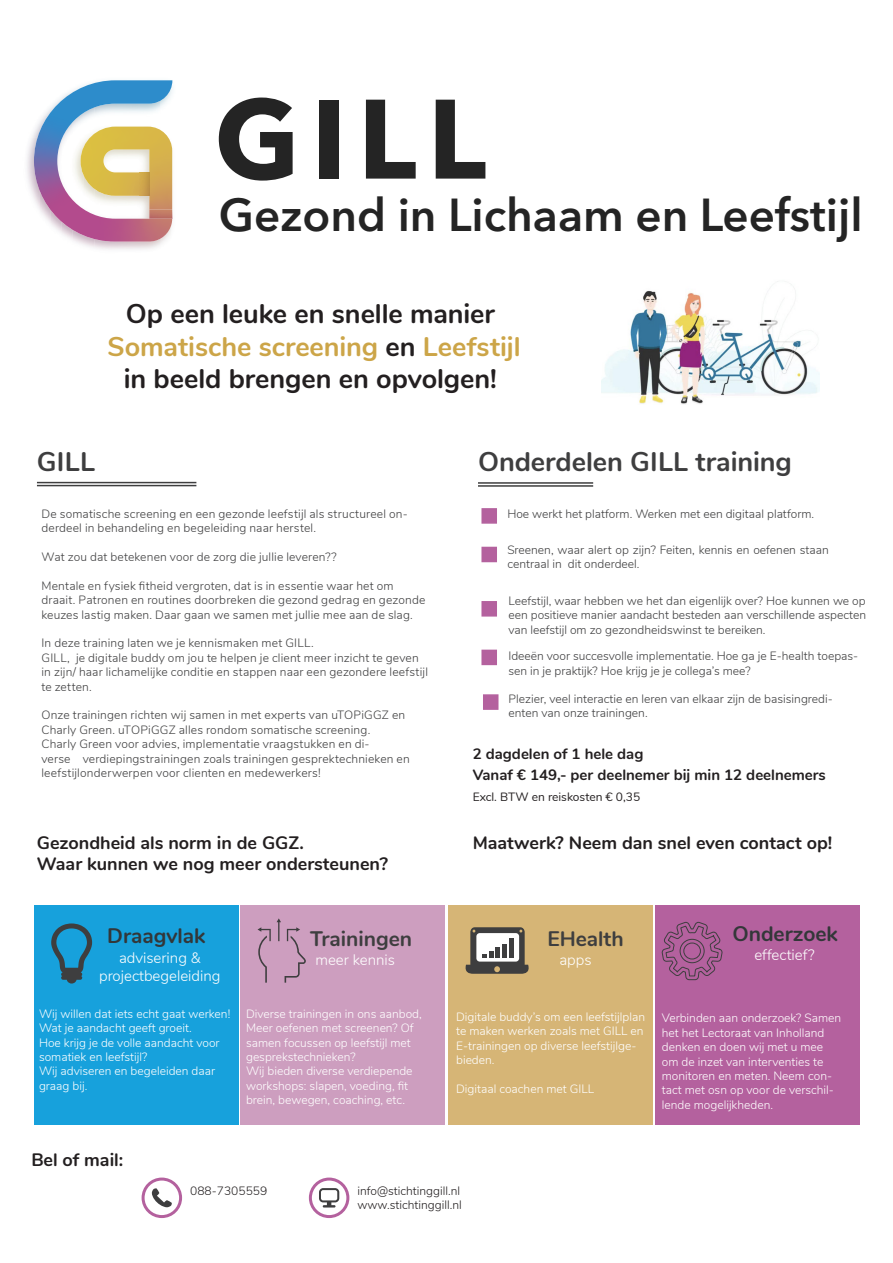
<style>
.page{position:relative;width:893px;height:1263px;background:#fff}
.page>*{position:absolute;margin:0;border:0;box-sizing:border-box;transform-origin:0 0}
.t1{font:600 45.75px "Avenir Next LT Pro";color:#242424}
.Slogan{font:700 27px/32.4px "Nunito";color:#cca548;text-align:center}
.nunito{font:700 27px "Nunito";color:#3e3e3f}
.Slogan-2{font:700 27px "Nunito";letter-spacing:-.005em;color:#231f20}
.Subtitle{font:700 21px "Nunito";color:#3e3e3f}
.Subtitle-2{font:700 21px "Nunito";color:#333739}
.Subtitle_2{font:700 21px "Nunito";color:#333739}
.Contact{font:700 18px "Nunito";color:#231f20}
.Contact-2{font:700 15px "Nunito";color:#231f20}
.Subtitle_2-2{font:300 15px "Nunito";color:#fff}
.Subtitle-3{font:300 15px "Nunito";color:#fff}
.Text_2{font:300 12px/14.4px "Nunito";letter-spacing:.01em;color:#3e3e3f}
.Text{font:300 12px/14.4px "Nunito";color:#fff}
.Contact-3{font:300 12px "Nunito";color:#231f20}
.Contact-4{font:12px "Nunito";color:#231f20}
.s1{color:#231f20}
</style>
<div class="page">
<div style="left:34px;top:905px;width:204px;height:220px;background:#17a1dc"></div>
<div style="left:240px;top:905px;width:205px;height:220px;background:#cd9ebf"></div>
<div style="left:448px;top:905px;width:204px;height:220px;background:#d6b576"></div>
<div style="left:655px;top:905px;width:205px;height:220px;background:#b4619e"></div>
<div style="left:481px;top:508px;width:16px;height:16px;background:#b4619e;border:2px solid #b4629e"></div>
<div style="left:481px;top:547px;width:16px;height:15px;background:#b4619e"></div>
<div style="left:481px;top:650px;width:16px;height:15px;background:#b4619e"></div>
<div style="left:481px;top:601px;width:16px;height:15px;background:#b4619e"></div>
<svg style="left:257px;top:918px;width:49px;height:65px"></svg>
<svg style="left:51px;top:923px;width:41px;height:60px"></svg>
<svg style="left:465px;top:927px;width:64px;height:47px;background:#918c82"></svg>
<svg style="left:661px;top:921px;width:62px;height:59px"></svg>
<div style="left:680px;top:939px;width:24px;height:24px;border:1px solid #3e3e3f;border-radius:50%"></div>
<div style="left:683px;top:943px;width:18px;height:16px;border:1px solid #3e3e3f;border-radius:50%"></div>
<hr style="left:478px;top:482px;width:115px;height:2px;background:#3e3e3f">
<hr style="left:478px;top:485px;width:115px;height:2px;background:#3e3e3f">
<svg style="left:152px;top:1188px;width:20px;height:19px"></svg>
<div style="left:142px;top:1177px;width:40px;height:41px;border:3px solid #b4619e;border-radius:50%"></div>
<svg style="left:319px;top:1188px;width:20px;height:19px"></svg>
<div style="left:309px;top:1177px;width:40px;height:41px;border:3px solid #b4619e;border-radius:50%"></div>
<hr style="left:37px;top:482px;width:159px;height:1px;background:#3e3e3f">
<hr style="left:37px;top:485px;width:159px;height:1px;background:#3e3e3f">
<img style="left:27px;top:137px;width:7px;height:61px">
<svg style="left:219px;top:98px;width:74px;height:83px"></svg>
<div style="left:319px;top:100px;width:19px;height:79px;background:#242424"></div>
<svg style="left:366px;top:100px;width:50px;height:79px"></svg>
<svg style="left:436px;top:100px;width:49px;height:79px"></svg>
<svg style="left:34px;top:80px;width:139px;height:162px"></svg>
<img style="left:149px;top:209px;width:23px;height:10px">
<div style="left:483px;top:694px;width:15px;height:16px;background:#b4619e;border:2px solid #b4619e"></div>
<img style="left:602px;top:281px;width:217px;height:123px">
<p class="t1" style="left:219px;top:187px;width:645px">Gezond in Lichaam en Leefstijl</p>
<p class="Slogan-2" style="left:126px;top:294px;width:371px">Op een leuke en snelle manier</p>
<p class="Slogan" style="left:108px;top:329px;width:414px">Somatische screening <span class="s1">en</span> Leefstijl <span class="s1">in beeld brengen en opvolgen!</span></p>
<p class="nunito" style="left:37px;top:442px;width:60px">GILL</p>
<p class="nunito" style="left:478px;top:442px;width:315px">Onderdelen GILL training</p>
<p class="Text_2" style="left:41px;top:506px;width:368px">De somatische screening en een gezonde leefstijl als structureel on&shy;derdeel in behandeling en begeleiding naar herstel.</p>
<p class="Text_2" style="left:41px;top:549px;width:297px">Wat zou dat betekenen voor de zorg die jullie leveren??</p>
<p class="Text_2" style="left:41px;top:578px;width:385px">Mentale en fysiek fitheid vergroten, dat is in essentie waar het om draait. Patronen en routines doorbreken die gezond gedrag en gezonde keuzes lastig maken. Daar gaan we samen met jullie mee aan de slag.</p>
<p class="Text_2" style="left:41px;top:635px;width:274px">In deze training laten we je kennismaken met GILL.</p>
<p class="Text_2" style="left:41px;top:650px;width:388px">GILL, je digitale buddy om jou te helpen je client meer inzicht te geven in zijn/ haar lichamelijke conditie en stappen naar een gezondere leefstijl te zetten.</p>
<p class="Text_2" style="left:41px;top:707px;width:365px">Onze trainingen richten wij samen in met experts van uTOPiGGZ en<br>Charly Green. uTOPiGGZ alles rondom somatische screening.</p>
<p class="Text_2" style="left:41px;top:736px;width:370px">Charly Green voor advies, implementatie vraagstukken en di-<br>verse verdiepingstrainingen zoals trainingen gesprektechnieken en leefstijlonderwerpen voor clienten en medewerkers!</p>
<p class="Contact" style="left:37px;top:829px;width:268px">Gezondheid als norm in de GGZ.</p>
<p class="Contact" style="left:37px;top:850px;width:353px">Waar kunnen we nog meer ondersteunen?</p>
<p class="Text_2" style="left:507px;top:506px;width:308px">Hoe werkt het platform. Werken met een digitaal platform.</p>
<p class="Text_2" style="left:507px;top:542px;width:323px">Sreenen, waar alert op zijn? Feiten, kennis en oefenen staan centraal in dit onderdeel.</p>
<p class="Text_2" style="left:508px;top:593px;width:359px;text-align:justify">Leefstijl, waar hebben we het dan eigenlijk over? Hoe kunnen we op een positieve manier aandacht besteden aan verschillende aspecten van leefstijl om zo gezondheidswinst te bereiken.</p>
<p class="Text_2" style="left:508px;top:648px;width:351px">Ideeën voor succesvolle implementatie. Hoe ga je E-health toepas&shy;sen in je praktijk? Hoe krijg je je collega’s mee?</p>
<p class="Text_2" style="left:508px;top:691px;width:326px">Plezier, veel interactie en leren van elkaar zijn de basisingredi&shy;enten van onze trainingen.</p>
<p class="Contact-2" style="left:473px;top:743px;width:172px">2 dagdelen of 1 hele dag</p>
<p class="Contact-2" style="left:473px;top:764px;width:355px">Vanaf € 149,- per deelnemer bij min 12 deelnemers</p>
<p class="Contact-4" style="left:473px;top:788px;width:169px">Excl. BTW en reiskosten € 0,35</p>
<p class="Contact" style="left:473px;top:829px;width:361px">Maatwerk? Neem dan snel even contact op!</p>
<p class="Subtitle_2" style="left:732px;top:918px;width:107px">Onderzoek</p>
<p class="Subtitle-2" style="left:107px;top:920px;width:100px">Draagvlak</p>
<p class="Subtitle" style="left:310px;top:923px;width:103px">Trainingen</p>
<p class="Subtitle" style="left:547px;top:923px;width:78px">EHealth</p>
<p class="Subtitle_2-2" style="left:119px;top:946px;width:83px">advisering &amp;</p>
<p class="Subtitle-3" style="left:754px;top:944px;width:62px">effectief?</p>
<p class="Subtitle_2-2" style="left:99px;top:964px;width:123px">projectbegeleiding</p>
<p class="Subtitle_2-2" style="left:315px;top:949px;width:81px">meer kennis</p>
<p class="Subtitle_2-2" style="left:559px;top:949px;width:34px">apps</p>
<p class="Text" style="left:39px;top:1006px;width:193px">Wij willen dat iets echt gaat werken!<br>Wat je aandacht geeft groeit.</p>
<p class="Text" style="left:39px;top:1034px;width:182px">Hoe krijg je de volle aandacht voor somatiek en leefstijl?</p>
<p class="Text" style="left:39px;top:1063px;width:178px">Wij adviseren en begeleiden daar graag bij.</p>
<p class="Text" style="left:246px;top:1006px;width:177px">Diverse trainingen in ons aanbod,<br>Meer oefenen met screenen? Of samen focussen op leefstijl met gesprekstechnieken?</p>
<p class="Text" style="left:246px;top:1063px;width:168px">Wij bieden diverse verdiepende workshops: slapen, voeding, fit brein, bewegen, coaching, etc.</p>
<p class="Contact" style="left:31px;top:1146px;width:93px">Bel of mail:</p>
<p class="Text" style="left:456px;top:1009px;width:190px">Digitale buddy’s om een leefstijlplan te maken werken zoals met GILL en<br>E-trainingen op diverse leefstijlge&shy;bieden.</p>
<p class="Text" style="left:456px;top:1081px;width:140px">Digitaal coachen met GILL</p>
<p class="Contact-3" style="left:190px;top:1182px;width:79px">088-7305559</p>
<p class="Contact-3" style="left:357px;top:1182px;width:104px">info@stichtinggill.nl</p>
<p class="Contact-3" style="left:357px;top:1196px;width:106px">www.stichtinggill.nl</p>
<p class="Text" style="left:662px;top:1010px;width:181px">Verbinden aan onderzoek? Samen het het Lectoraat van Inholland denken en doen wij met u mee om de inzet van interventies te monitoren en meten. Neem con&shy;tact met osn op voor de verschil&shy;lende mogelijkheden.</p>
</div>
